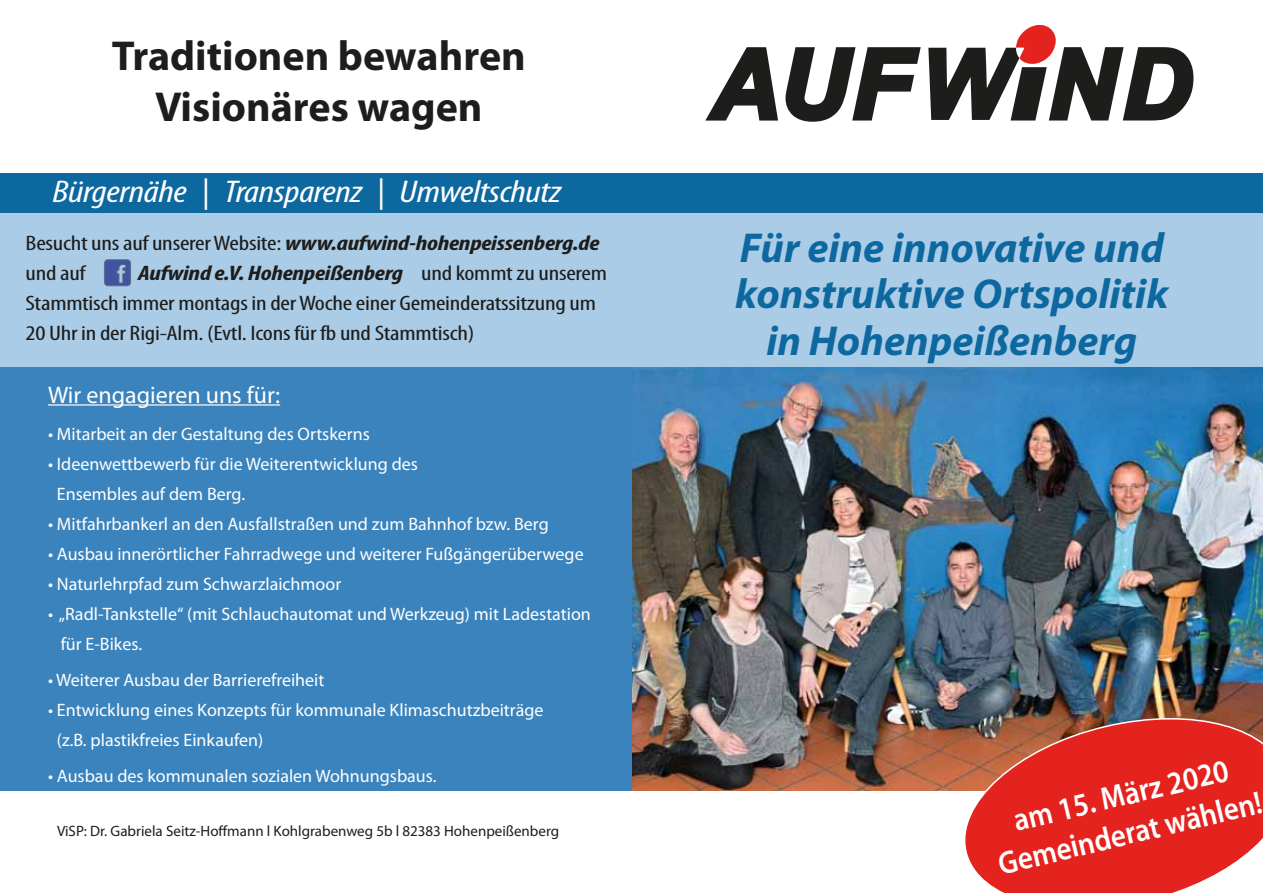
<style>
.page{position:relative;width:1263px;height:893px;background:#fff}
.page>*{position:absolute;margin:0;border:0;box-sizing:border-box;transform-origin:0 0}
.t1{font:italic 700 42px/46.5px "Myriad Pro";color:#0e68a0;text-align:center}
.t2{font:700 42px/50.4px "Myriad Pro";color:#1d1d1b;text-align:center}
.t3{font:600 32.25px/38.7px "Myriad Pro";color:#fff;text-align:center;scale:.9 1}
.t4{font:italic condensed 31.5px "Myriad Pro";letter-spacing:-.01em;color:#fff;scale:1.25 1}
.t5{font:24px "Myriad Pro";color:#fff}
.t6{font:condensed 21px/30px "Myriad Pro";letter-spacing:-.01em;color:#1d1d1b;scale:1.25 1}
.t7{font:italic 700 condensed 21px "Myriad Pro";letter-spacing:-.01em;color:#1d1d1b;scale:1.25 1}
.t8{font:18px/30px "Myriad Pro";color:#fff}
.t9{font:15px "Myriad Pro";color:#1d1d1b}
.s1{font-weight:700;font-style:italic}
</style>
<div class="page">
<div style="left:0;top:213px;width:1263px;height:577px;background:#abcce7"></div>
<img style="left:632px;top:368px;width:631px;height:423px">
<svg style="left:953px;top:704px;width:310px;height:189px;background:#d43f38"></svg>
<div style="left:0;top:367px;width:632px;height:424px;background:#3b83bc"></div>
<svg style="left:705px;top:47px;width:73px;height:74px"></svg>
<svg style="left:785px;top:47px;width:136px;height:75px"></svg>
<svg style="left:928px;top:25px;width:265px;height:96px"></svg>
<img style="left:104px;top:259px;width:27px;height:28px">
<hr style="left:48px;top:404px;width:232px;height:2px;background:#fff">
<div style="left:0;top:173px;width:1263px;height:40px;background:#0e68a0"></div>
<h1 class="t2" style="left:112px;top:29px;width:415px">Traditionen bewahren<br>Visionäres wagen</h1>
<h3 class="t4" style="left:52px;top:172px;width:408px">Bürgernähe | Transparenz | Umweltschutz</h3>
<p class="t6" style="left:26px;top:228px;width:461px">Besucht uns auf unserer Website: <span class="s1">www.aufwind-hohenpeissenberg.de </span>und auf</p>
<p class="t7" style="left:138px;top:260px;width:214px">Aufwind e.V. Hohenpeißenberg</p>
<p class="t6" style="left:25px;top:258px;width:467px;text-indent:396px">und kommt zu unserem<br>Stammtisch immer montags in der Woche einer Gemeinderatssitzung um<br>20 Uhr in der Rigi-Alm. (Evtl. Icons für fb und Stammtisch)</p>
<h3 class="t5" style="left:48px;top:380px;width:234px">Wir engagieren uns für:</h3>
<p class="t8" style="left:48px;top:418px;width:323px">• Mitarbeit an der Gestaltung des Ortskerns</p>
<p class="t8" style="left:57px;top:448px;width:363px;text-indent:-9px">• Ideenwettbewerb für die Weiterentwicklung des<br>Ensembles auf dem Berg.</p>
<p class="t8" style="left:48px;top:508px;width:502px">• Mitfahrbankerl an den Ausfallstraßen und zum Bahnhof bzw. Berg</p>
<p class="t8" style="left:48px;top:538px;width:537px">• Ausbau innerörtlicher Fahrradwege und weiterer Fußgängerüberwege</p>
<p class="t8" style="left:48px;top:568px;width:295px">• Naturlehrpfad zum Schwarzlaichmoor</p>
<p class="t8" style="left:61px;top:598px;width:532px;text-indent:-13px">• „Radl-Tankstelle“ (mit Schlauchautomat und Werkzeug) mit Ladestation für E-Bikes.</p>
<p class="t8" style="left:48px;top:664px;width:278px">• Weiterer Ausbau der Barrierefreiheit</p>
<p class="t8" style="left:57px;top:694px;width:488px;text-indent:-9px">• Entwicklung eines Konzepts für kommunale Klimaschutzbeiträge (z.B. plastikfreies Einkaufen)</p>
<p class="t8" style="left:48px;top:760px;width:390px">• Ausbau des kommunalen sozialen Wohnungsbaus.</p>
<p class="t9" style="left:57px;top:821px;width:504px">ViSP: Dr. Gabriela Seitz-Hoffmann l Kohlgrabenweg 5b l 82383 Hohenpeißenberg</p>
<h1 class="t1" style="left:735px;top:223px;width:435px">Für eine innovative und konstruktive Ortspolitik in Hohenpeißenberg</h1>
<h2 class="t3" style="left:985px;top:806px;width:302px;rotate:-13deg">am 15. März 2020<br>Gemeinderat wählen!</h2>
</div>
